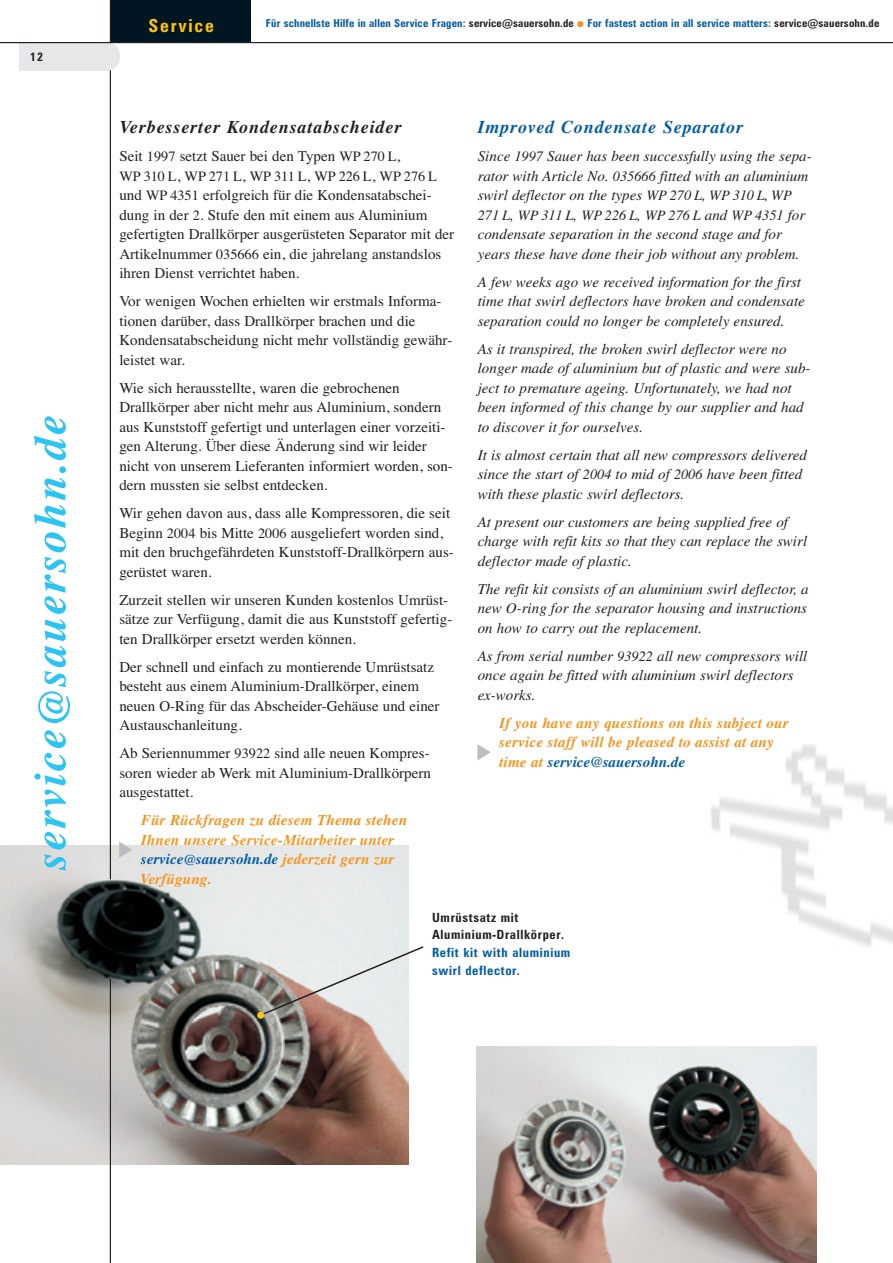
<style>
.page{position:relative;width:893px;height:1263px;background:#fff}
.page>*{position:absolute;margin:0;border:0;box-sizing:border-box;transform-origin:0 0}
.t1{font:italic 700 18px "Times";letter-spacing:.05em;color:#231f20}
.t2{font:italic 700 18px "Times";letter-spacing:.05em;color:#015ba4}
.t3{font:700 condensed 18px "Zurich BT";letter-spacing:.1em;color:#fec210}
.t4{font:15px/19.5px "Times";color:#231f20}
.t5{font:italic 15px/19.5px "Times";color:#231f20}
.t6{font:italic 700 15px/19.5px "Times";letter-spacing:.015em;color:#f7931d}
.t7{font:italic 14.25px "Times";color:#231f20}
.t8{font:14.25px "Times";color:#231f20}
.t9{font:700 condensed 12.75px/17.7px "Zurich BT";letter-spacing:.05em;color:#015ba4}
.t10{font:700 condensed 12.75px/17.7px "Zurich BT";letter-spacing:.05em;color:#231f20}
.t11{font:700 condensed 12px "Zurich BT";color:#231f20}
.t12{font:700 condensed 10.95px "Zurich BT";letter-spacing:.015em;color:#015ba4}
.s1{color:#231f20}
.s2{color:#f7931d}
.s3{font-size:14.25px}
.s4{font-size:15px}
.s5{color:#015ba4}
</style>
<div class="page">
<img style="left:711px;top:744px;width:181px;height:204px">
<img style="left:0;top:845px;width:408px;height:320px">
<svg style="left:34px;top:416px;width:36px;height:454px"></svg>
<div style="left:19px;top:43px;width:91px;height:27px;background:#e6e7e9"></div>
<div style="left:110px;top:0;width:141px;height:43px;background:#011622"></div>
<hr style="left:110px;top:979px;width:1px;height:284px;background:#231f20">
<hr style="left:110px;top:0;width:1px;height:879px;background:#231f20">
<div style="left:97px;top:43px;width:23px;height:27px;background:#e6e7e9;border-radius:50%"></div>
<hr style="left:0;top:42px;width:892px;height:1px;background:#231f20">
<img style="left:476px;top:1046px;width:340px;height:217px">
<svg style="left:259px;top:945px;width:165px;height:72px;background:#d6d3d1"></svg>
<svg style="left:477px;top:744px;width:13px;height:16px"></svg>
<svg style="left:119px;top:842px;width:13px;height:16px"></svg>
<div style="left:257px;top:1012px;width:7px;height:7px;background:#feca0a;border-radius:50%"></div>
<p class="t11" style="left:30px;top:52px;width:15px">12</p>
<p class="t3" style="left:148px;top:19px;width:67px">Service</p>
<p class="t12" style="left:266px;top:19px;width:615px">Für schnellste Hilfe in allen Service Fragen: <span class="s1">service@sauersohn.de</span> <span class="s2">●</span> For fastest action in all service matters: <span class="s1">service@sauersohn.de</span></p>
<p class="t1" style="left:119px;top:121px;width:284px">Verbesserter Kondensatabscheider</p>
<p class="t4" style="left:119px;top:148px;width:282px">Seit <span class="s3">1997</span> setzt Sauer bei den Typen <span class="s3">WP 270 L</span>,</p>
<p class="t8" style="left:119px;top:171px;width:319px">WP 310 L<span class="s4">,</span> WP 271 L<span class="s4">,</span> WP 311 L<span class="s4">,</span> WP 226 L<span class="s4">,</span> WP 276 L</p>
<p class="t4" style="left:119px;top:187px;width:336px">und <span class="s3">WP 4351</span> erfolgreich für die Kondensatabschei&shy;dung in der <span class="s3">2</span>. Stufe den mit einem aus Aluminium gefertigten Drallkörper ausgerüsteten Separator mit der Artikelnummer <span class="s3">035666</span> ein, die jahrelang anstandslos ihren Dienst verrichtet haben.</p>
<p class="t4" style="left:119px;top:293px;width:335px">Vor wenigen Wochen erhielten wir erstmals Informa&shy;tionen darüber, dass Drallkörper brachen und die Kondensatabscheidung nicht mehr vollständig gewähr&shy;leistet war.</p>
<p class="t4" style="left:119px;top:379px;width:335px">Wie sich herausstellte, waren die gebrochenen Drallkörper aber nicht mehr aus Aluminium, sondern aus Kunststoff gefertigt und unterlagen einer vorzeiti&shy;gen Alterung. Über diese Änderung sind wir leider nicht von unserem Lieferanten informiert worden, son&shy;dern mussten sie selbst entdecken.</p>
<p class="t4" style="left:119px;top:505px;width:336px">Wir gehen davon aus, dass alle Kompressoren, die seit Beginn <span class="s3">2004</span> bis Mitte <span class="s3">2006</span> ausgeliefert worden sind, mit den bruchgefährdeten Kunststoff-Drallkörpern aus&shy;gerüstet waren.</p>
<p class="t4" style="left:119px;top:591px;width:334px">Zurzeit stellen wir unseren Kunden kostenlos Umrüst&shy;sätze zur Verfügung, damit die aus Kunststoff gefertig&shy;ten Drallkörper ersetzt werden können.</p>
<p class="t4" style="left:119px;top:658px;width:322px">Der schnell und einfach zu montierende Umrüstsatz besteht aus einem Aluminium-Drallkörper, einem neuen O-Ring für das Abscheider-Gehäuse und einer Austauschanleitung.</p>
<p class="t4" style="left:119px;top:745px;width:313px;text-align:justify">Ab Seriennummer <span class="s3">93922</span> sind alle neuen Kompres&shy;soren wieder ab Werk mit Aluminium-Drallkörpern ausgestattet.</p>
<p class="t6" style="left:140px;top:812px;width:269px">Für Rückfragen zu diesem Thema stehen Ihnen unsere Service-Mitarbeiter unter <span class="s5">service@sauersohn.de</span> jederzeit gern zur Verfügung.</p>
<p class="t2" style="left:478px;top:121px;width:267px">Improved Condensate Separator</p>
<p class="t5" style="left:478px;top:148px;width:335px">Since <span class="s3">1997</span> Sauer has been successfully using the sepa&shy;rator with Article No. <span class="s3">035666</span> fitted with an aluminium swirl deflector on the types <span class="s3">WP 270 L</span>, <span class="s3">WP 310 L</span>, <span class="s3">WP</span></p>
<p class="t7" style="left:478px;top:210px;width:329px">271 L<span class="s4">,</span> WP 311 L<span class="s4">,</span> WP 226 L<span class="s4">,</span> WP 276 L <span class="s4">and</span> WP 4351 <span class="s4">for</span></p>
<p class="t5" style="left:478px;top:226px;width:323px">condensate separation in the second stage and for years these have done their job without any problem.</p>
<p class="t5" style="left:478px;top:273px;width:328px">A few weeks ago we received information for the first time that swirl deflectors have broken and condensate separation could no longer be completely ensured.</p>
<p class="t5" style="left:478px;top:340px;width:334px">As it transpired, the broken swirl deflector were no longer made of aluminium but of plastic and were sub&shy;ject to premature ageing. Unfortunately, we had not been informed of this change by our supplier and had to discover it for ourselves.</p>
<p class="t5" style="left:478px;top:446px;width:330px">It is almost certain that all new compressors delivered since the start of <span class="s3">2004</span> to mid of <span class="s3">2006</span> have been fitted with these plastic swirl deflectors.</p>
<p class="t5" style="left:478px;top:513px;width:331px">At present our customers are being supplied free of charge with refit kits so that they can replace the swirl deflector made of plastic.</p>
<p class="t5" style="left:478px;top:580px;width:332px;text-align:justify">The refit kit consists of an aluminium swirl deflector, a new O-ring for the separator housing and instructions on how to carry out the replacement.</p>
<p class="t5" style="left:478px;top:647px;width:331px">As from serial number <span class="s3">93922</span> all new compressors will once again be fitted with aluminium swirl deflectors ex-works.</p>
<p class="t6" style="left:499px;top:714px;width:291px">If you have any questions on this subject our service staff will be pleased to assist at any time at <span class="s5">service@sauersohn.de</span></p>
<p class="t10" style="left:432px;top:909px;width:133px">Umrüstsatz mit<br>Aluminium-Drallkörper.</p>
<p class="t9" style="left:432px;top:945px;width:140px">Refit kit with aluminium swirl deflector.</p>
</div>
